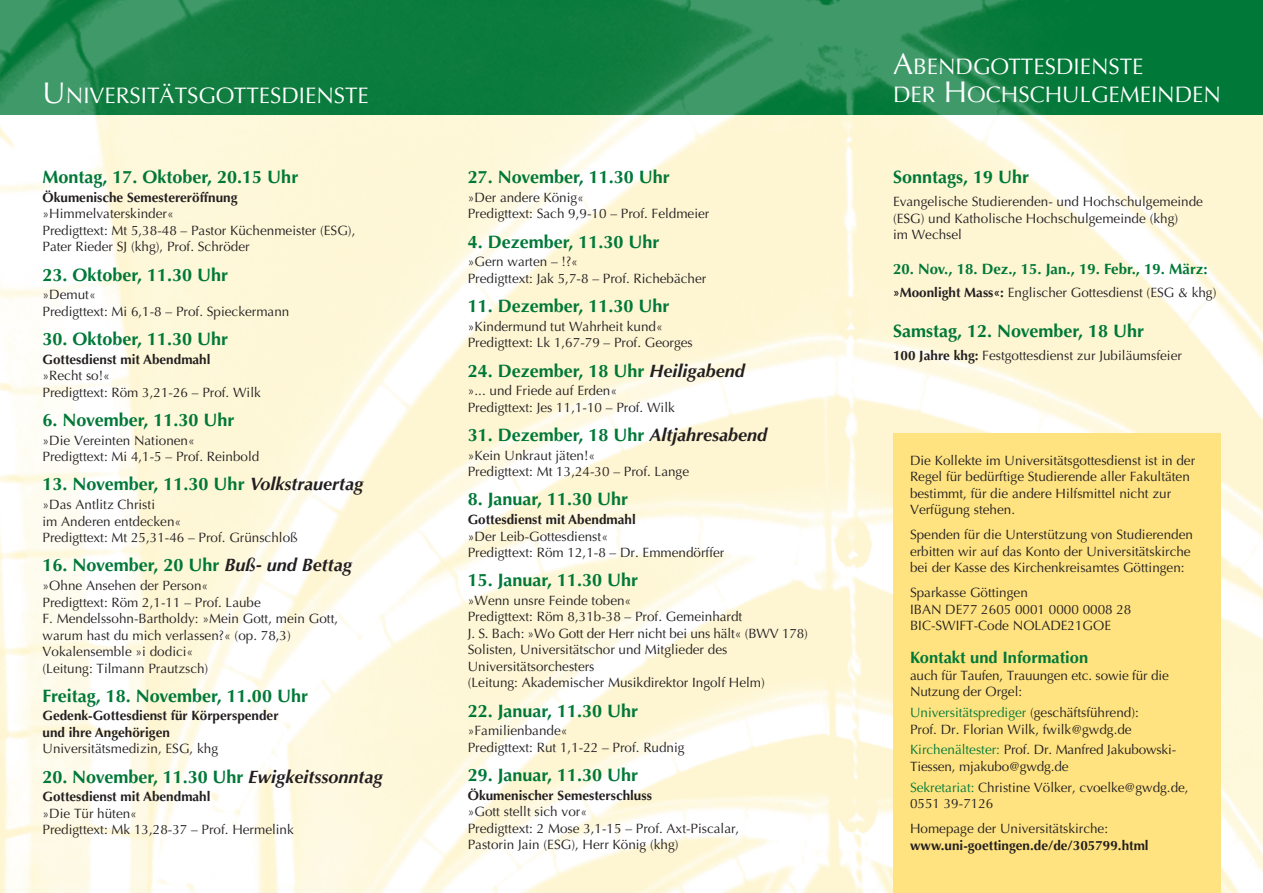
<style>
.page{position:relative;width:1263px;height:893px;background:#fff}
.page>*{position:absolute;margin:0;border:0;box-sizing:border-box;transform-origin:0 0}
.t1{font:22.5px/28.5px "Optima LT";color:#fff}
.t2{font:700 18px "Optima LT";color:#007838}
.t3{font:700 16.5px "Optima LT";color:#007838}
.t4{font:700 15px "Optima LT";color:#007838}
.t5{font:13.5px/16.5px "Optima LT";color:#231f20}
.t6{font:700 13.5px/16.5px "Optima LT";color:#231f20}
.s1{font-size:30px}
.s2{font-style:italic;color:#231f20}
.s3{font-weight:700}
.s4{color:#007838}
</style>
<div class="page">
<img style="left:0;top:115px;width:1263px;height:778px">
<svg style="left:0;top:0;width:1263px;height:115px;background:#188348"></svg>
<div style="left:893px;top:434px;width:327px;height:459px;background:#ffe380"></div>
<h1 class="t1" style="left:43px;top:81px;width:328px"><span class="s1">U</span> NIVERSITÄTSGOTTESDIENSTE</h1>
<h2 class="t2" style="left:43px;top:167px;width:257px">Montag, 17. Oktober, 20.15 Uhr</h2>
<p class="t6" style="left:43px;top:189px;width:196px">Ökumenische Semestereröffnung</p>
<p class="t5" style="left:43px;top:206px;width:314px">»Himmelvaterskinder«<br>Predigttext: Mt 5,38-48 – Pastor Küchenmeister (ESG),<br>Pater Rieder SJ (khg), Prof. Schröder</p>
<h2 class="t2" style="left:43px;top:264px;width:187px">23. Oktober, 11.30 Uhr</h2>
<p class="t5" style="left:43px;top:287px;width:248px">»Demut«<br>Predigttext: Mi 6,1-8 – Prof. Spieckermann</p>
<h2 class="t2" style="left:43px;top:328px;width:187px">30. Oktober, 11.30 Uhr</h2>
<p class="t6" style="left:43px;top:351px;width:170px">Gottesdienst mit Abendmahl</p>
<p class="t5" style="left:43px;top:368px;width:220px">»Recht so!«<br>Predigttext: Röm 3,21-26 – Prof. Wilk</p>
<h2 class="t2" style="left:43px;top:409px;width:194px">6. November, 11.30 Uhr</h2>
<p class="t5" style="left:43px;top:432px;width:218px">»Die Vereinten Nationen«<br>Predigttext: Mi 4,1-5 – Prof. Reinbold</p>
<h2 class="t2" style="left:43px;top:474px;width:323px">13. November, 11.30 Uhr <span class="s2">Volkstrauertag</span></h2>
<p class="t5" style="left:43px;top:496px;width:257px">»Das Antlitz Christi<br>im Anderen entdecken«<br>Predigttext: Mt 25,31-46 – Prof. Grünschloß</p>
<h2 class="t2" style="left:43px;top:555px;width:311px">16. November, 20 Uhr <span class="s2">Buß- und Bettag</span></h2>
<p class="t5" style="left:43px;top:577px;width:297px">»Ohne Ansehen der Person«<br>Predigttext: Röm 2,1-11 – Prof. Laube<br>F. Mendelssohn-Bartholdy: »Mein Gott, mein Gott, warum hast du mich verlassen?« (op. 78,3)<br>Vokalensemble »i dodici«<br>(Leitung: Tilmann Prautzsch)</p>
<h2 class="t2" style="left:43px;top:685px;width:267px">Freitag, 18. November, 11.00 Uhr</h2>
<p class="t6" style="left:43px;top:708px;width:238px">Gedenk-Gottesdienst für Körperspender und ihre Angehörigen</p>
<p class="t5" style="left:43px;top:741px;width:177px">Universitätsmedizin, ESG, khg</p>
<h2 class="t2" style="left:43px;top:766px;width:342px">20. November, 11.30 Uhr <span class="s2">Ewigkeitssonntag</span></h2>
<p class="t6" style="left:43px;top:789px;width:170px">Gottesdienst mit Abendmahl</p>
<p class="t5" style="left:43px;top:805px;width:253px">»Die Tür hüten«<br>Predigttext: Mk 13,28-37 – Prof. Hermelink</p>
<h2 class="t2" style="left:468px;top:167px;width:204px">27. November, 11.30 Uhr</h2>
<p class="t5" style="left:468px;top:189px;width:243px">»Der andere König«<br>Predigttext: Sach 9,9-10 – Prof. Feldmeier</p>
<h2 class="t2" style="left:468px;top:231px;width:193px">4. Dezember, 11.30 Uhr</h2>
<p class="t5" style="left:468px;top:254px;width:240px">»Gern warten – !?«<br>Predigttext: Jak 5,7-8 – Prof. Richebächer</p>
<h2 class="t2" style="left:468px;top:295px;width:203px">11. Dezember, 11.30 Uhr</h2>
<p class="t5" style="left:468px;top:318px;width:227px">»Kindermund tut Wahrheit kund«<br>Predigttext: Lk 1,67-79 – Prof. Georges</p>
<h2 class="t2" style="left:468px;top:360px;width:279px">24. Dezember, 18 Uhr <span class="s2">Heiligabend</span></h2>
<p class="t5" style="left:468px;top:382px;width:209px">»... und Friede auf Erden«<br>Predigttext: Jes 11,1-10 – Prof. Wilk</p>
<h2 class="t2" style="left:468px;top:424px;width:301px">31. Dezember, 18 Uhr <span class="s2">Altjahresabend</span></h2>
<p class="t5" style="left:468px;top:447px;width:223px">»Kein Unkraut jäten!«<br>Predigttext: Mt 13,24-30 – Prof. Lange</p>
<h2 class="t2" style="left:468px;top:489px;width:162px">8. Januar, 11.30 Uhr</h2>
<p class="t6" style="left:468px;top:511px;width:170px">Gottesdienst mit Abendmahl</p>
<p class="t5" style="left:468px;top:528px;width:258px">»Der Leib-Gottesdienst«<br>Predigttext: Röm 12,1-8 – Dr. Emmendörffer</p>
<h2 class="t2" style="left:468px;top:570px;width:172px">15. Januar, 11.30 Uhr</h2>
<p class="t5" style="left:468px;top:592px;width:342px">»Wenn unsre Feinde toben«<br>Predigttext: Röm 8,31b-38 – Prof. Gemeinhardt<br>J. S. Bach: »Wo Gott der Herr nicht bei uns hält« (BWV 178)<br>Solisten, Universitätschor und Mitglieder des Universitätsorchesters<br>(Leitung: Akademischer Musikdirektor Ingolf Helm)</p>
<h2 class="t2" style="left:468px;top:700px;width:172px">22. Januar, 11.30 Uhr</h2>
<p class="t5" style="left:468px;top:723px;width:218px">»Familienbande«<br>Predigttext: Rut 1,1-22 – Prof. Rudnig</p>
<h2 class="t2" style="left:468px;top:765px;width:172px">29. Januar, 11.30 Uhr</h2>
<p class="t6" style="left:468px;top:787px;width:186px">Ökumenischer Semesterschluss</p>
<p class="t5" style="left:468px;top:804px;width:273px">»Gott stellt sich vor«<br>Predigttext: 2 Mose 3,1-15 – Prof. Axt-Piscalar,<br>Pastorin Jain (ESG), Herr König (khg)</p>
<h1 class="t1" style="left:893px;top:52px;width:329px"><span class="s1">A</span>BENDGOTTESDIENSTE<br>DER <span class="s1">H</span>OCHSCH ULGEMEINDEN</h1>
<h2 class="t2" style="left:893px;top:167px;width:138px">Sonntags, 19 Uhr</h2>
<p class="t5" style="left:893px;top:193px;width:311px">Evangelische Studierenden- und Hochschulgemeinde (ESG) und Katholische Hochschulgemeinde (khg)<br>im Wechsel</p>
<p class="t4" style="left:893px;top:261px;width:316px">20. Nov., 18. Dez., 15. Jan., 19. Febr., 19. März:</p>
<p class="t5" style="left:893px;top:285px;width:325px"><span class="s3">»Moonlight Mass«:</span> Englischer Gottesdienst (ESG &amp; khg)</p>
<h2 class="t2" style="left:893px;top:320px;width:253px">Samstag, 12. November, 18 Uhr</h2>
<p class="t5" style="left:893px;top:347px;width:290px"><span class="s3">100 Jahre khg:</span> Festgottesdienst zur Jubiläumsfeier</p>
<p class="t5" style="left:910px;top:452px;width:287px">Die Kollekte im Universitätsgottesdienst ist in der Regel für bedürftige Studierende aller Fakultäten bestimmt, für die andere Hilfsmittel nicht zur Verfügung stehen.</p>
<p class="t5" style="left:910px;top:527px;width:284px">Spenden für die Unterstützung von Studierenden erbitten wir auf das Konto der Universitätskirche bei der Kasse des Kirchenkreisamtes Göttingen:</p>
<p class="t5" style="left:910px;top:585px;width:223px">Sparkasse Göttingen<br>IBAN DE77 2605 0001 0000 0008 28<br>BIC-SWIFT-Code NOLADE21GOE</p>
<p class="t3" style="left:910px;top:648px;width:180px">Kontakt und Information</p>
<p class="t5" style="left:910px;top:667px;width:260px">auch für Taufen, Trauungen etc. sowie für die<br>Nutzung der Orgel:</p>
<p class="t5" style="left:910px;top:704px;width:230px"><span class="s4">Universitätsprediger</span> (geschäftsführend):<br>Prof. Dr. Florian Wilk, fwilk@gwdg.de</p>
<p class="t5" style="left:910px;top:742px;width:268px"><span class="s4">Kirchenältester:</span> Prof. Dr. Manfred Jakubowski-<br>Tiessen, mjakubo@gwdg.de</p>
<p class="t5" style="left:910px;top:779px;width:280px"><span class="s4">Sekretariat:</span> Christine Völker, cvoelke@gwdg.de,<br>0551 39-7126</p>
<p class="t5" style="left:910px;top:820px;width:200px">Homepage der Universitätskirche:</p>
<p class="t6" style="left:910px;top:837px;width:240px">www.uni-goettingen.de/de/305799.html</p>
</div>
